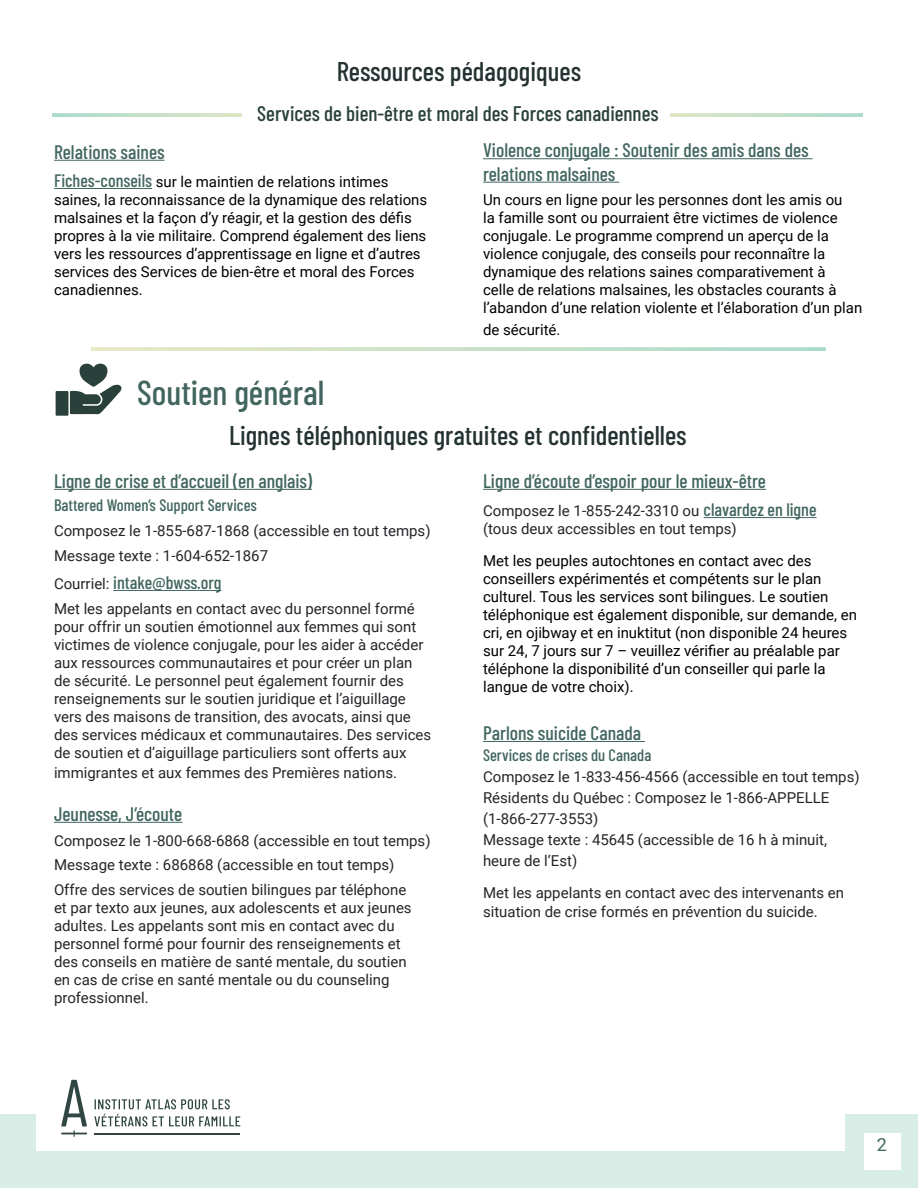
<style>
.page{position:relative;width:918px;height:1188px;background:#fff}
.page>*{position:absolute;margin:0;border:0;box-sizing:border-box;transform-origin:0 0}
.t1{font:500 34.5px "Barlow Condensed";color:#42665f}
.t2{font:500 27px "Barlow Condensed";color:#243332}
.t3{font:500 21px "Barlow Condensed";color:#29403b}
.t4{font:500 19.5px/23.4px "Barlow Condensed";color:#42665f}
.t5{font:500 18px "Barlow Condensed";color:#42665f}
.t6{font:18px "Roboto";color:#436861}
.t7{font:500 16.5px "Barlow Condensed";color:#42665f}
.t8{font:15px/18px "Roboto";color:#242529}
.t9{font:15px/18px "Roboto";color:#000}
.s1{font-family:"Barlow Condensed";font-weight:500;font-size:18px;color:#42665f}
.s2{font-family:"Roboto";font-weight:400;font-size:15px;color:#242529}
</style>
<div class="page">
<div style="left:0;top:1151px;width:918px;height:37px;background:#d7ede6"></div>
<div style="left:0;top:1115px;width:36px;height:36px;background:#d7ede6"></div>
<div style="left:882px;top:1115px;width:36px;height:50px;background:#d7ede6"></div>
<div style="left:845px;top:1115px;width:37px;height:36px;background:#d7ede6"></div>
<div style="left:864px;top:1133px;width:36px;height:37px;background:#fff"></div>
<hr style="left:917px;top:1043px;width:1px;height:145px;background:#304643">
<hr style="left:94px;top:1133px;width:146px;height:1px;background:#2f4643">
<svg style="left:94px;top:1099px;width:146px;height:27px"></svg>
<svg style="left:61px;top:1080px;width:26px;height:57px"></svg>
<hr style="left:54px;top:160px;width:111px;height:1px;background:#42665f">
<hr style="left:54px;top:188px;width:98px;height:1px;background:#42665f">
<hr style="left:54px;top:489px;width:258px;height:1px;background:#42665f">
<hr style="left:113px;top:590px;width:108px;height:1px;background:#42665f">
<hr style="left:54px;top:822px;width:128px;height:1px;background:#42665f">
<hr style="left:483px;top:158px;width:330px;height:1px;background:#42665f">
<hr style="left:483px;top:182px;width:136px;height:1px;background:#42665f">
<hr style="left:483px;top:489px;width:283px;height:1px;background:#42665f">
<hr style="left:704px;top:517px;width:113px;height:1px;background:#42665f">
<hr style="left:483px;top:741px;width:162px;height:1px;background:#42665f">
<div style="left:56px;top:391px;width:12px;height:25px;background:#29403b"></div>
<svg style="left:68px;top:363px;width:54px;height:52px"></svg>
<h3 class="t2" style="left:337px;top:52px;width:246px">Ressources pédagogiques</h3>
<h4 class="t3" style="left:257px;top:99px;width:403px">Services de bien-être et moral des Forces canadiennes</h4>
<p class="t4" style="left:54px;top:139px;width:112px">Relations saines</p>
<p class="t9" style="left:54px;top:172px;width:375px"><span class="s1">Fiches-conseils</span> sur le maintien de relations intimes saines, la reconnaissance de la dynamique des relations malsaines et la façon d’y réagir, et la gestion des défis propres à la vie militaire. Comprend également des liens vers les ressources d’apprentissage en ligne et d’autres services des Services de bien-être et moral des Forces canadiennes.</p>
<p class="t4" style="left:483px;top:137px;width:327px">Violence conjugale : Soutenir des amis dans des relations malsaines</p>
<p class="t9" style="left:483px;top:191px;width:381px">Un cours en ligne pour les personnes dont les amis ou<br>la famille sont ou pourraient être victimes de violence conjugale. Le programme comprend un aperçu de la violence conjugale, des conseils pour reconnaître la dynamique des relations saines comparativement à<br>celle de relations malsaines, les obstacles courants à l’abandon d’une relation violente et l’élaboration d’un plan</p>
<p class="t9" style="left:483px;top:320px;width:79px">de sécurité.</p>
<h2 class="t1" style="left:137px;top:368px;width:189px">Soutien général</h2>
<h3 class="t2" style="left:229px;top:416px;width:459px">Lignes téléphoniques gratuites et confidentielles</h3>
<p class="t4" style="left:54px;top:468px;width:260px">Ligne de crise et d’accueil (en anglais)</p>
<p class="t7" style="left:54px;top:494px;width:204px">Battered Women’s Support Services</p>
<p class="t8" style="left:54px;top:521px;width:378px">Composez le 1-855-687-1868 (accessible en tout temps)</p>
<p class="t8" style="left:54px;top:546px;width:216px">Message texte : 1-604-652-1867</p>
<p class="t5" style="left:54px;top:570px;width:169px"><span class="s2">Courriel:</span> intake@bwss.org</p>
<p class="t8" style="left:54px;top:599px;width:379px">Met les appelants en contact avec du personnel formé pour offrir un soutien émotionnel aux femmes qui sont victimes de violence conjugale, pour les aider à accéder aux ressources communautaires et pour créer un plan de sécurité. Le personnel peut également fournir des renseignements sur le soutien juridique et l’aiguillage vers des maisons de transition, des avocats, ainsi que des services médicaux et communautaires. Des services de soutien et d’aiguillage particuliers sont offerts aux</p>
<p class="t8" style="left:54px;top:763px;width:345px">immigrantes et aux femmes des Premières nations.</p>
<p class="t4" style="left:54px;top:801px;width:130px">Jeunesse, J’écoute</p>
<p class="t8" style="left:54px;top:831px;width:378px">Composez le 1-800-668-6868 (accessible en tout temps)</p>
<p class="t8" style="left:54px;top:855px;width:342px">Message texte : 686868 (accessible en tout temps)</p>
<p class="t8" style="left:54px;top:880px;width:359px">Offre des services de soutien bilingues par téléphone et par texto aux jeunes, aux adolescents et aux jeunes adultes. Les appelants sont mis en contact avec du personnel formé pour fournir des renseignements et des conseils en matière de santé mentale, du soutien en cas de crise en santé mentale ou du counseling professionnel.</p>
<p class="t4" style="left:483px;top:468px;width:285px">Ligne d’écoute d’espoir pour le mieux-être</p>
<p class="t8" style="left:483px;top:501px;width:335px">Composez le 1-855-242-3310 ou <span class="s1">clavardez en ligne </span>(tous deux accessibles en tout temps)</p>
<p class="t9" style="left:483px;top:551px;width:375px">Met les peuples autochtones en contact avec des conseillers expérimentés et compétents sur le plan culturel. Tous les services sont bilingues. Le soutien téléphonique est également disponible, sur demande, en cri, en ojibway et en inuktitut (non disponible 24 heures sur 24, 7 jours sur 7 – veuillez vérifier au préalable par téléphone la disponibilité d’un conseiller qui parle la langue de votre choix).</p>
<p class="t4" style="left:483px;top:720px;width:160px">Parlons suicide Canada</p>
<p class="t7" style="left:483px;top:743px;width:170px">Services de crises du Canada</p>
<p class="t8" style="left:483px;top:767px;width:378px">Composez le 1-833-456-4566 (accessible en tout temps)</p>
<p class="t8" style="left:483px;top:787px;width:348px;line-height:21px">Résidents du Québec : Composez le 1-866-APPELLE (1-866-277-3553)</p>
<p class="t8" style="left:483px;top:829px;width:346px;line-height:21px">Message texte : 45645 (accessible de 16 h à minuit, heure de l’Est)</p>
<p class="t8" style="left:483px;top:882px;width:363px;line-height:19.8px">Met les appelants en contact avec des intervenants en situation de crise formés en prévention du suicide.</p>
<p class="t6" style="left:877px;top:1132px;width:12px">2</p>
</div>
